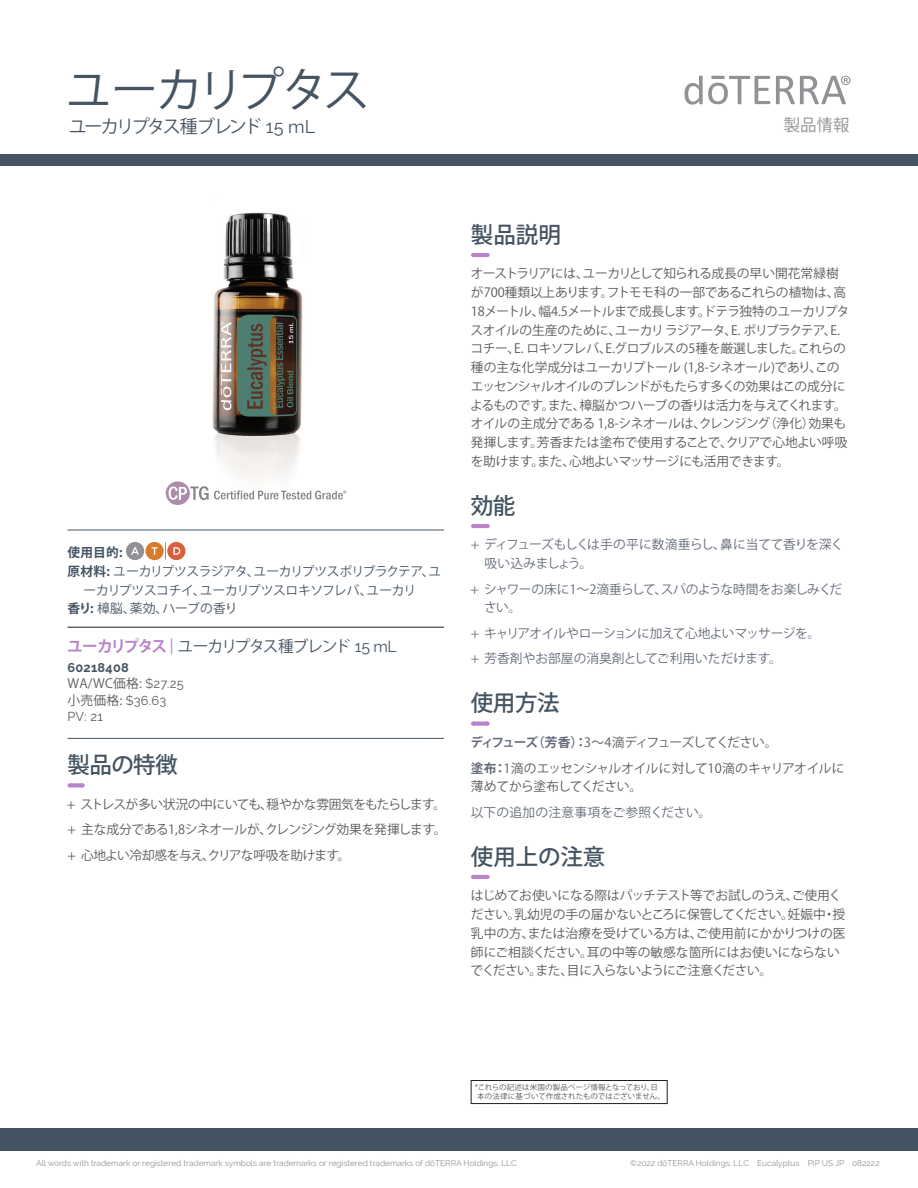
<style>
.page{position:relative;width:918px;height:1188px;background:#fff}
.page>*{position:absolute;margin:0;border:0;box-sizing:border-box;transform-origin:0 0}
.Main_Title{font:46.5px "Koz Go Pr 6 N";letter-spacing:-.08em;color:#445463}
.Header__Sanctuary_da{font:500 22.5px "Koz Go Pr 6 N";letter-spacing:-.005em;color:#445463}
.Header__Sanctuary_da-2{font:500 22.5px "Koz Go Pro";letter-spacing:-.02em;color:#445463}
.Title_Bottom_Italic{font:18px "Koz Go Pr 6 N";letter-spacing:-.13em;color:#445463}
.Product_Descriptor_T{font:16.5px "Koz Go Pr 6 N";color:#919295}
.Tag_Title_not_italic{font:15.75px "Koz Go Pr 6 N";letter-spacing:-.07em;color:#445463}
.Body{font:12.75px/18.8px "Koz Go Pr 6 N";letter-spacing:-.03em;color:#5a5a5d}
.Directions____body{font:12.75px/18.8px "Koz Go Pr 6 N";letter-spacing:-.05em;color:#646b78}
.Oil_Attributes_Panel{font:12.75px/18.8px "Koz Go Pr 6 N";letter-spacing:-.03em;color:#445463}
.Directions____body-2{font:12.75px/18.8px "Koz Go Pr 6 N";letter-spacing:-.04em;color:#5a5a5d}
.Directions____body-3{font:12.75px/18.8px "Koz Go Pr 6 N";letter-spacing:-.02em;color:#646b78}
.Directions____body-4{font:12.75px "Koz Go Pr 6 N";letter-spacing:-.08em;color:#5a5a5d}
.Directions____body-5{font:12.75px "Koz Go Pr 6 N";color:#646b78}
.Directions____body-6{font:12.75px "Koz Go Pr 6 N";letter-spacing:.02em;color:#646b78}
.Oil_Attributes_Panel-2{font:12.75px "Koz Go Pr 6 N";letter-spacing:.02em;color:#445463}
.Tag_wholesale{font:12.75px "Koz Go Pr 6 N";letter-spacing:.02em;color:#5a5a5d}
.Tag_retail{font:12.75px "Raleway";color:#5a5a5d}
.Tag_SKU{font:700 12.75px "Raleway";letter-spacing:.02em;color:#445463}
.Oil_Attributes_Top{font:700 12.75px "Koz Go Pr 6 N";color:#445463}
.Tag_PV___Bottom_Rule{font:12.75px "Raleway";color:#5a5a5d}
.t1{font:8.25px "Raleway";color:#919295}
.Dagger_Box{font:7.5px/9px "Koz Go Pr 6 N";letter-spacing:.01em;color:#57585a}
.s1{font-family:"Raleway"}
.s2{font-weight:700}
.s3{font-weight:700;color:#b984ca}
.s4{font-family:"Ping Fang TC";color:#b984ca}
.s5{font-family:"Koz Go Pr 6 N"}
.s6{font-weight:700;color:#646b78}
</style>
<div class="page">
<div style="left:0;top:155px;width:918px;height:11px;background:#445463"></div>
<div style="left:0;top:1128px;width:918px;height:23px;background:#445463"></div>
<svg style="left:776px;top:76px;width:74px;height:28px"></svg>
<svg style="left:684px;top:76px;width:86px;height:29px"></svg>
<hr style="left:473px;top:253px;width:14px;height:4px;background:#bb83ca">
<hr style="left:473px;top:524px;width:14px;height:4px;background:#bb83ca">
<svg style="left:474px;top:722px;width:6px;height:4px"></svg>
<svg style="left:480px;top:722px;width:8px;height:4px"></svg>
<hr style="left:473px;top:875px;width:14px;height:4px;background:#bb83ca">
<hr style="left:68px;top:530px;width:376px;height:1px;background:#445463">
<hr style="left:68px;top:627px;width:376px;height:1px;background:#231f20">
<hr style="left:68px;top:738px;width:376px;height:1px;background:#445463">
<svg style="left:70px;top:783px;width:13px;height:4px"></svg>
<svg style="left:165px;top:542px;width:1px;height:18px"></svg>
<div style="left:126px;top:542px;width:18px;height:18px;background:#919295;border-radius:50%"></div>
<svg style="left:131px;top:547px;width:8px;height:8px"></svg>
<div style="left:145px;top:542px;width:19px;height:18px;background:#d77c29;border-radius:50%"></div>
<svg style="left:152px;top:547px;width:6px;height:8px"></svg>
<div style="left:167px;top:542px;width:19px;height:18px;background:#d8603c;border-radius:50%"></div>
<svg style="left:173px;top:547px;width:7px;height:8px"></svg>
<svg style="left:166px;top:481px;width:180px;height:24px"></svg>
<div style="left:471px;top:1080px;width:196px;height:24px;border:1px solid #231f20"></div>
<img style="left:209px;top:212px;width:95px;height:286px">
<p class="Main_Title" style="left:66px;top:64px;width:306px">ユーカリプタス</p>
<p class="Title_Bottom_Italic" style="left:69px;top:116px;width:248px">ユーカリプタス種ブレンド <span class="s1">15 mL</span></p>
<p class="Product_Descriptor_T" style="left:784px;top:115px;width:68px">製品情報</p>
<p class="Oil_Attributes_Top" style="left:68px;top:545px;width:56px">使用目的:</p>
<p class="Oil_Attributes_Panel" style="left:84px;top:562px;width:359px;text-indent:-16px"><span class="s2">原材料:</span> ユーカリプツスラジアタ、ユーカリプツスポリブラクテア、ユーカリプツスコチイ、ユーカリプツスロキソフレバ、ユーカリ</p>
<p class="Oil_Attributes_Panel-2" style="left:68px;top:602px;width:172px"><span class="s2">香り:</span> 樟脳、薬効、ハーブの香り</p>
<p class="Tag_Title_not_italic" style="left:67px;top:637px;width:331px"><span class="s3">ユーカリプタス</span> <span class="s4">|</span> ユーカリプタス種ブレンド <span class="s1">15 mL</span></p>
<p class="Tag_SKU" style="left:68px;top:660px;width:63px">60218408</p>
<p class="Tag_wholesale" style="left:68px;top:676px;width:118px">WA/WC価格: <span class="s1">$27.25</span></p>
<p class="Tag_retail" style="left:68px;top:693px;width:100px"><span class="s5">小売価格:</span> $36.63</p>
<p class="Tag_PV___Bottom_Rule" style="left:68px;top:709px;width:37px">PV: 21</p>
<p class="Header__Sanctuary_da" style="left:68px;top:752px;width:112px">製品の特徴</p>
<p class="Body" style="left:67px;top:795px;width:380px">+ ストレスが多い状況の中にいても、穏やかな雰囲気をもたらします。</p>
<p class="Body" style="left:68px;top:821px;width:380px">+ 主な成分である1,8シネオールが、クレンジング効果を発揮します。</p>
<p class="Body" style="left:68px;top:846px;width:284px">+ 心地よい冷却感を与え、クリアな呼吸を助けます。</p>
<p class="Header__Sanctuary_da" style="left:471px;top:222px;width:91px">製品説明</p>
<p class="Body" style="left:470px;top:265px;width:381px">オーストラリアには、ユーカリとして知られる成長の早い開花常緑樹が700種類以上あります。フトモモ科の一部であるこれらの植物は、高18メートル、幅4.5メートルまで成長します。ドテラ独特のユーカリプタスオイルの生産のために、ユーカリ ラジアータ、E. ポリブラクテア、E.コチー、E. ロキソフレバ、E.グロブルスの5種を厳選しました。これらの種の主な化学成分はユーカリプトール (1,8-シネオール)であり、このエッセンシャルオイルのブレンドがもたらす多くの効果はこの成分によるものです。また、樟脳かつハーブの香りは活力を与えてくれます。オイルの主成分である 1,8-シネオールは、クレンジング（浄化）効果も発揮します。芳香または塗布で使用することで、クリアで心地よい呼吸を助けます。また、心地よいマッサージにも活用できます。</p>
<p class="Header__Sanctuary_da-2" style="left:471px;top:491px;width:46px">効能</p>
<p class="Directions____body-3" style="left:484px;top:536px;width:361px;text-indent:-14px">+ ディフューズもしくは手の平に数滴垂らし、鼻に当てて香りを深く吸い込みましょう。</p>
<p class="Directions____body" style="left:484px;top:580px;width:360px;text-indent:-14px">+ シャワーの床に1～2滴垂らして、スパのような時間をお楽しみください。</p>
<p class="Directions____body" style="left:471px;top:624px;width:351px">+ キャリアオイルやローションに加えて心地よいマッサージを。</p>
<p class="Directions____body-5" style="left:471px;top:652px;width:312px">+ 芳香剤やお部屋の消臭剤としてご利用いただけます。</p>
<p class="Header__Sanctuary_da-2" style="left:471px;top:689px;width:90px">使用方法</p>
<p class="Directions____body-4" style="left:470px;top:735px;width:309px"><span class="s6">ディフューズ（芳香）：</span>3～4滴ディフューズしてください。</p>
<p class="Directions____body-2" style="left:471px;top:759px;width:375px"><span class="s6">塗布：</span>1滴のエッセンシャルオイルに対して10滴のキャリアオイルに薄めてから塗布してください。</p>
<p class="Directions____body-6" style="left:471px;top:805px;width:242px">以下の追加の注意事項をご参照ください。</p>
<p class="Header__Sanctuary_da" style="left:471px;top:844px;width:136px">使用上の注意</p>
<p class="Body" style="left:471px;top:887px;width:376px">はじめてお使いになる際はパッチテスト等でお試しのうえ、ご使用ください。乳幼児の手の届かないところに保管してください。妊娠中・授乳中の方、または治療を受けている方は、ご使用前にかかりつけの医師にご相談ください。耳の中等の敏感な箇所にはお使いにならないでください。また、目に入らないようにご注意ください。</p>
<p class="Dagger_Box" style="left:477px;top:1083px;width:189px;text-indent:-2px">*これらの記述は米国の製品ページ情報となっており、日本の法律に基づいて作成されたものではございません。</p>
<p class="t1" style="left:36px;top:1159px;width:482px">All words with trademark or registered trademark symbols are trademarks or registered trademarks of dōTERRA Holdings, LLC</p>
<p class="t1" style="left:630px;top:1159px;width:251px">©2022 dōTERRA Holdings, LLC Eucalyptus PIP US JP 082222</p>
</div>
